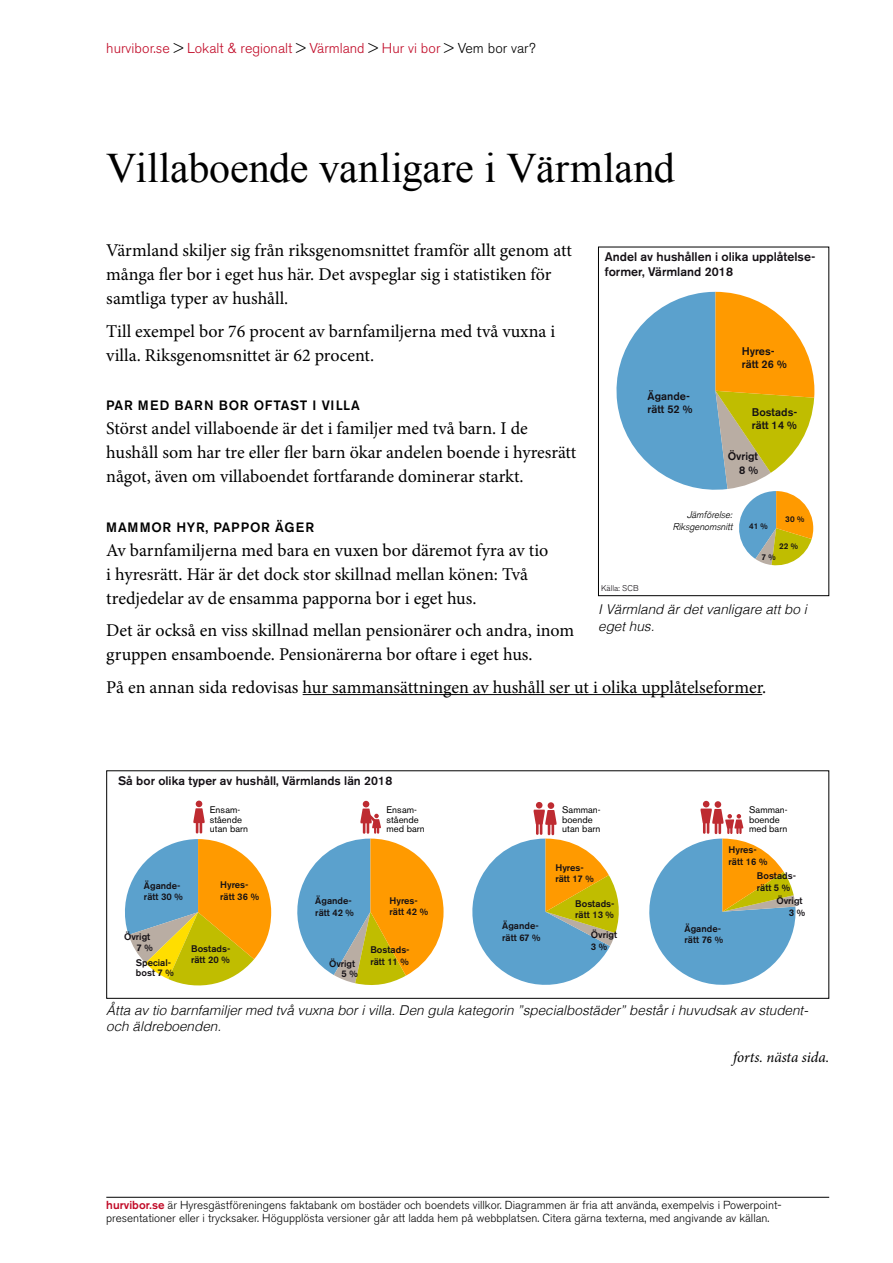
<style>
.page{position:relative;width:893px;height:1263px;background:#fff}
.page>*{position:absolute;margin:0;border:0;box-sizing:border-box;transform-origin:0 0}
.t1{font:42px "Times New Roman";letter-spacing:-.005em;color:#000}
.t2{font:18px/24px "Minion Pro";color:#000}
.t3{font:italic 15px "Minion Pro";letter-spacing:-.005em;color:#000}
.t4{font:300 14.25px "Akzidenz Grotesk BE";color:#c10a27}
.t5{font:italic 300 13.5px/16.5px "Helvetica";color:#000}
.t6{font:500 13.5px "Akzidenz Grotesk BE";letter-spacing:.055em;color:#000}
.t7{font:500 12.45px/14.9px "Akzidenz Grotesk BE";color:#141015}
.t8{font:500 12.3px "Akzidenz Grotesk BE";color:#141015}
.t9{font:300 11.55px/13.5px "Akzidenz Grotesk BE";color:#000}
.t10{font:500 11.1px/13.2px "Akzidenz Grotesk BE";color:#141015}
.t11{font:italic 300 9.6px/11.6px "Akzidenz Grotesk";color:#000;text-align:right}
.t12{font:500 9.45px/11.4px "Akzidenz Grotesk BE";color:#141015}
.t13{font:9.45px/9.4px "Akzidenz Grotesk BE";color:#000}
.t14{font:500 8.25px "Akzidenz Grotesk BE";color:#141015}
.t15{font:300 8.25px "Akzidenz Grotesk BE";color:#141015}
.t16{font:300 8.1px "Akzidenz Grotesk BE";color:#141015}
.s1{color:#000}
.s2{font-weight:500;color:#c10a27}
</style>
<div class="page">
<hr style="left:106px;top:1197px;width:723px;height:1px;background:#000">
<hr style="left:303px;top:694px;width:459px;height:1px;background:#000">
<svg style="left:616px;top:292px;width:198px;height:274px"></svg>
<div style="left:598px;top:247px;width:231px;height:349px;border:1px solid #000"></div>
<svg style="left:125px;top:839px;width:146px;height:147px"></svg>
<svg style="left:649px;top:801px;width:147px;height:184px"></svg>
<svg style="left:472px;top:802px;width:147px;height:183px"></svg>
<div style="left:196px;top:800px;width:6px;height:7px;background:#be2b31;border-radius:50%"></div>
<svg style="left:193px;top:808px;width:12px;height:25px"></svg>
<svg style="left:297px;top:801px;width:147px;height:184px"></svg>
<div style="left:106px;top:770px;width:723px;height:229px;border:1px solid #000"></div>
<p class="t4" style="left:106px;top:40px;width:431px">hurvibor.se <span class="s1">&gt;</span> Lokalt &amp; regionalt <span class="s1">&gt;</span> Värmland <span class="s1">&gt;</span> Hur vi bor <span class="s1">&gt; Vem bor var?</span></p>
<h1 class="t1" style="left:106px;top:140px;width:570px">Villaboende vanligare i Värmland</h1>
<p class="t2" style="left:106px;top:238px;width:467px">Värmland skiljer sig från riksgenomsnittet framför allt genom att många fler bor i eget hus här. Det avspeglar sig i statistiken för samtliga typer av hushåll.</p>
<p class="t2" style="left:106px;top:319px;width:451px">Till exempel bor 76 procent av barnfamiljerna med två vuxna i villa. Riksgenomsnittet är 62 procent.</p>
<p class="t6" style="left:106px;top:397px;width:255px">PAR MED BARN BOR OFTAST I VILLA</p>
<p class="t2" style="left:106px;top:417px;width:472px">Störst andel villaboende är det i familjer med två barn. I de hushåll som har tre eller fler barn ökar andelen boende i hyresrätt något, även om villaboendet fortfarande dominerar starkt.</p>
<p class="t6" style="left:106px;top:519px;width:209px">MAMMOR HYR, PAPPOR ÄGER</p>
<p class="t2" style="left:106px;top:538px;width:444px">Av barnfamiljerna med bara en vuxen bor däremot fyra av tio i hyresrätt. Här är det dock stor skillnad mellan könen: Två tredjedelar av de ensamma papporna bor i eget hus.</p>
<p class="t2" style="left:106px;top:619px;width:469px">Det är också en viss skillnad mellan pensionärer och andra, inom gruppen ensamboende. Pensionärerna bor oftare i eget hus.</p>
<p class="t2" style="left:106px;top:675px;width:661px">På en annan sida redovisas hur sammansättningen av hushåll ser ut i olika upplåtelseformer.</p>
<p class="t7" style="left:605px;top:249px;width:212px">Andel av hushållen i olika upplåtelse&shy;former, Värmland 2018</p>
<p class="t10" style="left:742px;top:344px;width:46px">Hyres&shy;rätt 26 %</p>
<p class="t10" style="left:648px;top:390px;width:46px">Ägande&shy;rätt 52 %</p>
<p class="t10" style="left:752px;top:405px;width:47px">Bostads&shy;rätt 14 %</p>
<p class="t10" style="left:728px;top:450px;width:32px;text-align:right">Övrigt<br>8 %</p>
<p class="t11" style="left:673px;top:509px;width:61px">Jämförelse:<br>Riksgenomsnitt</p>
<p class="t14" style="left:785px;top:514px;width:20px">30 %</p>
<p class="t14" style="left:749px;top:521px;width:20px">41 %</p>
<p class="t14" style="left:779px;top:541px;width:20px">22 %</p>
<p class="t14" style="left:762px;top:552px;width:16px">7 %</p>
<p class="t15" style="left:601px;top:584px;width:39px">Källa: SCB</p>
<p class="t5" style="left:598px;top:600px;width:210px">I Värmland är det vanligare att bo i eget hus.</p>
<p class="t8" style="left:118px;top:773px;width:276px">Så bor olika typer av hushåll, Värmlands län 2018</p>
<p class="t13" style="left:210px;top:805px;width:40px">Ensam&shy;stående utan barn</p>
<p class="t13" style="left:387px;top:805px;width:40px">Ensam&shy;stående med barn</p>
<p class="t13" style="left:562px;top:805px;width:40px">Samman&shy;boende utan barn</p>
<p class="t13" style="left:749px;top:805px;width:40px">Samman&shy;boende med barn</p>
<p class="t12" style="left:144px;top:880px;width:40px">Ägande&shy;rätt 30 %</p>
<p class="t12" style="left:220px;top:879px;width:40px">Hyres&shy;rätt 36 %</p>
<p class="t12" style="left:315px;top:895px;width:40px">Ägande&shy;rätt 42 %</p>
<p class="t12" style="left:390px;top:894px;width:40px">Hyres&shy;rätt 42 %</p>
<p class="t12" style="left:370px;top:944px;width:41px">Bostads&shy;rätt 11 %</p>
<p class="t12" style="left:124px;top:932px;width:30px;line-height:10.2px;text-align:right">Övrigt<br>7 %</p>
<p class="t12" style="left:136px;top:958px;width:40px;line-height:10.2px">Special&shy;bost 7 %</p>
<p class="t12" style="left:329px;top:958px;width:30px;line-height:10.2px;text-align:right">Övrigt<br>5 %</p>
<p class="t12" style="left:191px;top:943px;width:41px">Bostads&shy;rätt 20 %</p>
<p class="t12" style="left:502px;top:920px;width:40px">Ägande&shy;rätt 67 %</p>
<p class="t12" style="left:555px;top:862px;width:40px">Hyres&shy;rätt 17 %</p>
<p class="t12" style="left:575px;top:898px;width:41px">Bostads&shy;rätt 13 %</p>
<p class="t12" style="left:591px;top:929px;width:28px">Övrigt<br>3 %</p>
<p class="t12" style="left:729px;top:844px;width:40px">Hyres&shy;rätt 16 %</p>
<p class="t12" style="left:757px;top:870px;width:41px">Bostads&shy;rätt 5 %</p>
<p class="t12" style="left:685px;top:923px;width:40px">Ägande&shy;rätt 76 %</p>
<p class="t12" style="left:776px;top:895px;width:30px;text-align:right">Övrigt<br>3 %</p>
<p class="t5" style="left:106px;top:1001px;width:703px">Åtta av tio barnfamiljer med två vuxna bor i villa. Den gula kategorin ”specialbostäder” består i huvudsak av student&shy;och äldreboenden.</p>
<p class="t16" style="left:115px;top:1012px;width:38px">Källa: SCB</p>
<p class="t3" style="left:733px;top:1047px;width:97px">forts. nästa sida.</p>
<p class="t9" style="left:106px;top:1198px;width:677px"><span class="s2">hurvibor.se</span> är Hyresgästföreningens faktabank om bostäder och boendets villkor. Diagrammen är fria att använda, exempelvis i Powerpoint&shy;presentationer eller i trycksaker. Högupplösta versioner går att ladda hem på webbplatsen. Citera gärna texterna, med angivande av källan.</p>
</div>
